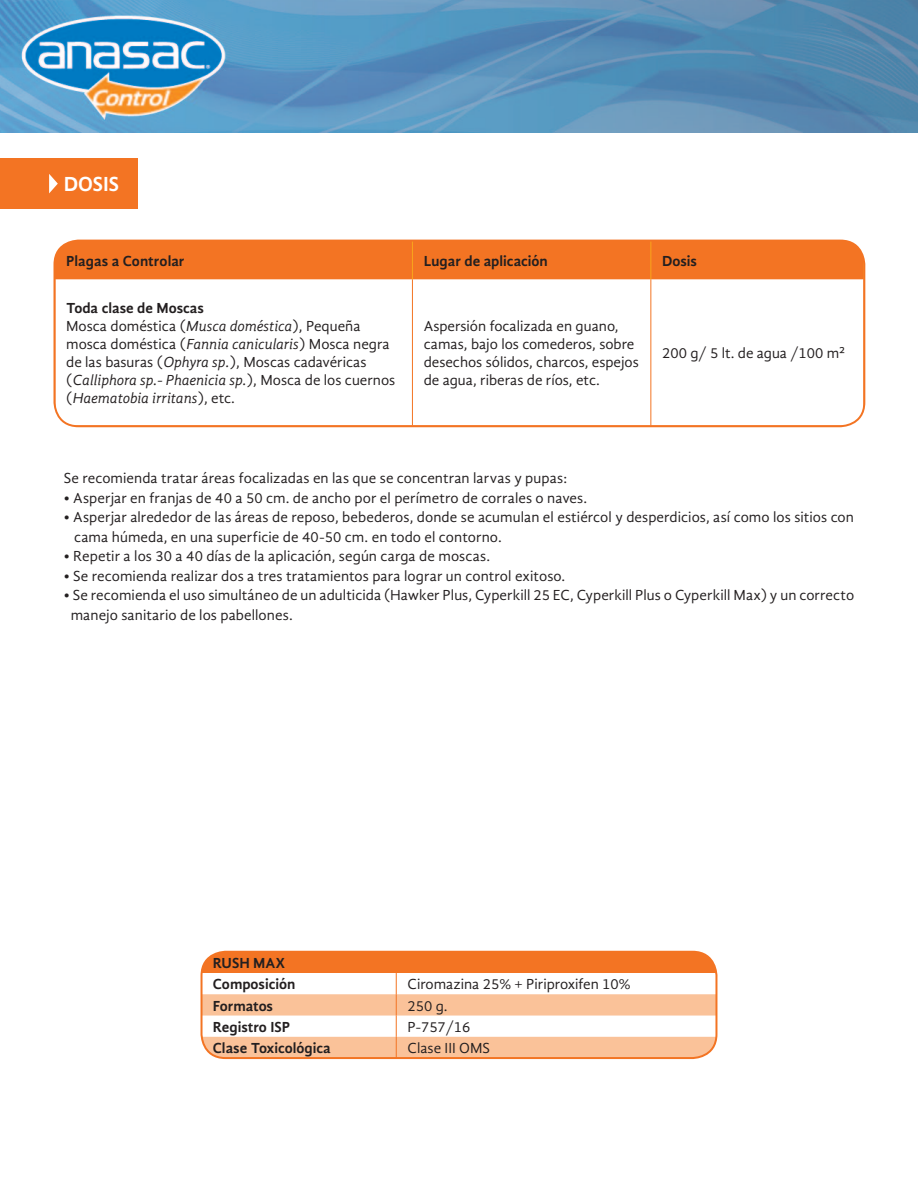
<style>
.page{position:relative;width:918px;height:1188px;background:#fff}
.page>*{position:absolute;margin:0;border:0;box-sizing:border-box;transform-origin:0 0}
.t1{font:700 21px "Gandhi Sans";color:#fff}
.t2{font:15px/18px "Gandhi Sans";color:#231f20}
.t3{font:700 15px "Gandhi Sans";color:#231f20}
.s1{font-style:italic}
</style>
<div class="page">
<img style="left:0;top:0;width:918px;height:133px">
<div style="left:0;top:158px;width:138px;height:50px;background:#f37423"></div>
<svg style="left:49px;top:174px;width:9px;height:19px"></svg>
<div style="left:202px;top:952px;width:514px;height:21px;background:#f37423"></div>
<svg style="left:202px;top:973px;width:514px;height:85px"></svg>
<div style="left:201px;top:951px;width:516px;height:108px;border:2px solid #f37423;border-radius:24px"></div>
<div style="left:55px;top:241px;width:809px;height:39px;background:#f37423"></div>
<hr style="left:54px;top:241px;width:1px;height:39px;background:#f37423">
<hr style="left:54px;top:280px;width:1px;height:146px;background:#f37423">
<hr style="left:412px;top:241px;width:1px;height:39px;background:#f9a51b">
<hr style="left:650px;top:241px;width:1px;height:39px;background:#f9a51b">
<hr style="left:864px;top:241px;width:1px;height:39px;background:#f9a51b">
<hr style="left:412px;top:280px;width:1px;height:146px;background:#f37423">
<hr style="left:650px;top:280px;width:1px;height:146px;background:#f37423">
<hr style="left:864px;top:280px;width:1px;height:146px;background:#f37423">
<hr style="left:54px;top:426px;width:358px;height:1px;background:#f37423">
<hr style="left:651px;top:426px;width:213px;height:1px;background:#f37423">
<div style="left:54px;top:240px;width:811px;height:187px;border:2px solid #f37423;border-radius:24px"></div>
<p class="t1" style="left:64px;top:171px;width:57px">DOSIS</p>
<p class="t3" style="left:66px;top:252px;width:120px">Plagas a Controlar</p>
<p class="t3" style="left:424px;top:252px;width:126px">Lugar de aplicación</p>
<p class="t3" style="left:662px;top:252px;width:36px">Dosis</p>
<p class="t3" style="left:66px;top:300px;width:139px">Toda clase de Moscas</p>
<p class="t2" style="left:66px;top:317px;width:330px">Mosca doméstica (<span class="s1">Musca doméstica</span>), Pequeña mosca doméstica (<span class="s1">Fannia canicularis</span>) Mosca negra de las basuras (<span class="s1">Ophyra sp.</span>), Moscas cadavéricas (<span class="s1">Calliphora sp.- Phaenicia sp.</span>), Mosca de los cuernos (<span class="s1">Haematobia irritans</span>), etc.</p>
<p class="t2" style="left:424px;top:317px;width:217px">Aspersión focalizada en guano, camas, bajo los comederos, sobre desechos sólidos, charcos, espejos de agua, riberas de ríos, etc.</p>
<p class="t2" style="left:662px;top:344px;width:185px">200 g/ 5 lt. de agua /100 m²</p>
<p class="t2" style="left:64px;top:469px;width:505px">Se recomienda tratar áreas focalizadas en las que se concentran larvas y pupas:</p>
<p class="t2" style="left:64px;top:488px;width:525px">• Asperjar en franjas de 40 a 50 cm. de ancho por el perímetro de corrales o naves.</p>
<p class="t2" style="left:64px;top:508px;width:792px">• Asperjar alrededor de las áreas de reposo, bebederos, donde se acumulan el estiércol y desperdicios, así como los sitios con</p>
<p class="t2" style="left:74px;top:527px;width:429px">cama húmeda, en una superficie de 40-50 cm. en todo el contorno.</p>
<p class="t2" style="left:64px;top:547px;width:428px">• Repetir a los 30 a 40 días de la aplicación, según carga de moscas.</p>
<p class="t2" style="left:64px;top:566px;width:503px">• Se recomienda realizar dos a tres tratamientos para lograr un control exitoso.</p>
<p class="t2" style="left:64px;top:586px;width:792px">• Se recomienda el uso simultáneo de un adulticida (Hawker Plus, Cyperkill 25 EC, Cyperkill Plus o Cyperkill Max) y un correcto</p>
<p class="t2" style="left:71px;top:605px;width:224px">manejo sanitario de los pabellones.</p>
<p class="t3" style="left:213px;top:954px;width:74px">RUSH MAX</p>
<p class="t3" style="left:213px;top:976px;width:84px">Composición</p>
<p class="t2" style="left:408px;top:975px;width:224px">Ciromazina 25% + Piriproxifen 10%</p>
<p class="t3" style="left:213px;top:997px;width:62px">Formatos</p>
<p class="t2" style="left:408px;top:997px;width:42px">250 g.</p>
<p class="t3" style="left:213px;top:1018px;width:79px">Registro ISP</p>
<p class="t2" style="left:408px;top:1018px;width:64px">P-757/16</p>
<p class="t3" style="left:213px;top:1039px;width:119px">Clase Toxicológica</p>
<p class="t2" style="left:408px;top:1039px;width:84px">Clase III OMS</p>
</div>
